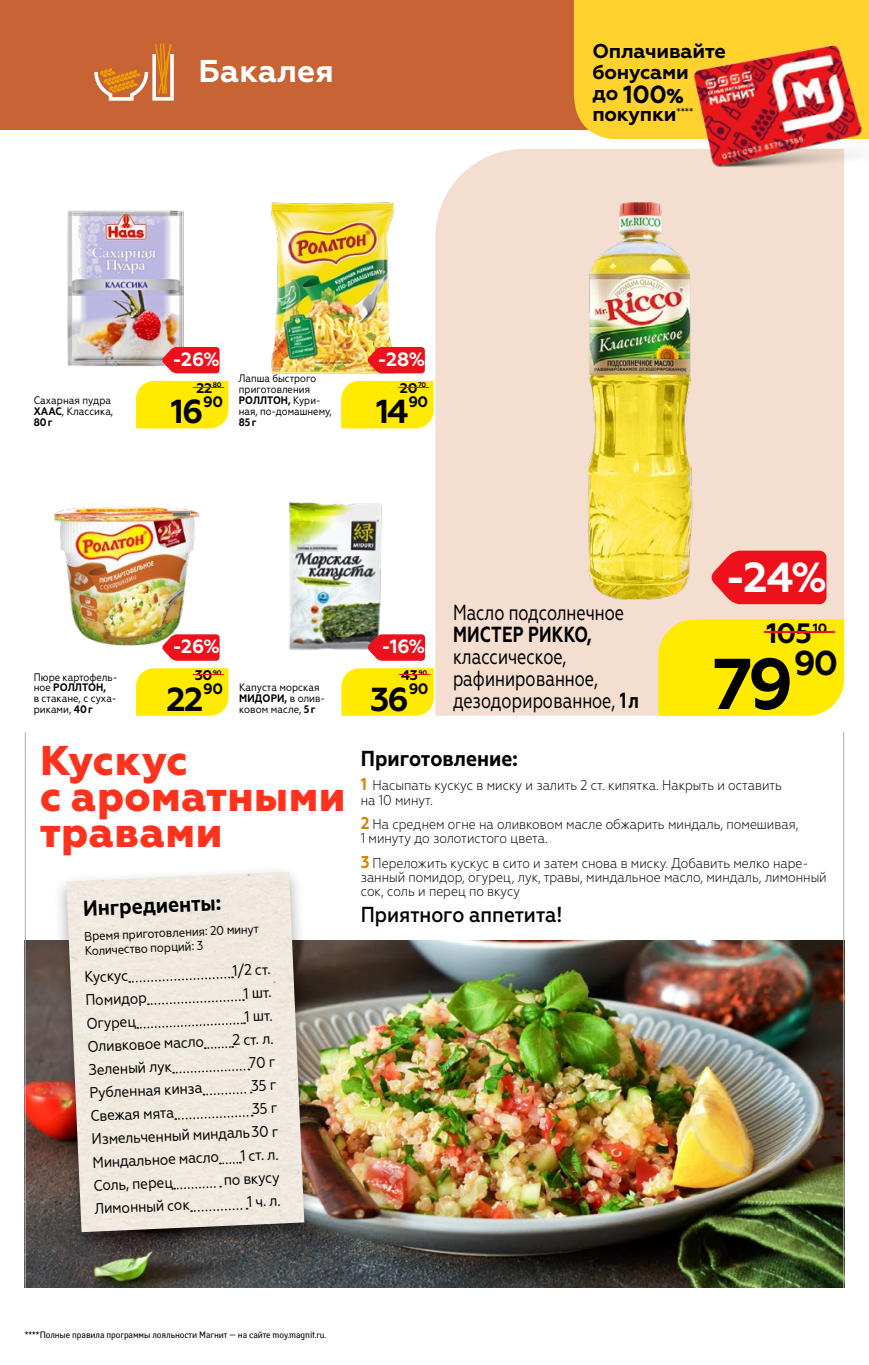
<style>
.page{position:relative;width:869px;height:1365px;background:#fff}
.page>*{position:absolute;margin:0;border:0;box-sizing:border-box;transform-origin:0 0}
.Цена_больше{font:700 71.75px "Geometria";color:#000}
.Скидка_больше{font:700 42px "Geometria";color:#fff}
.t1{font:800 41.48px/36.1px "Geometria";letter-spacing:.01em;color:#ff321d}
.Цена_коп_больше{font:700 34.48px "Geometria";color:#000}
.Цена{font:700 33.25px "Geometria";letter-spacing:-.055em;color:#000}
.t2{font:700 31.5px "Geometria";color:#fff}
.Цена_старая_больше{font:700 28px "Geometria";color:#000}
.t3{font:700 24.68px "Geometria";color:#000}
.t4{font:21.88px/21.9px "Geometria Narrow";color:#000;scale:.85 1}
.t5{font:700 21.7px "Geometria Narrow";color:#000}
.t6{font:500 21.7px "Geometria Narrow";color:#000}
.t7{font:700 19.95px/21px "Geometria";letter-spacing:-.01em;color:#000}
.Скидка{font:700 19.25px "Geometria";color:#fff}
.t8{font:15.4px/22.8px "Geometria Narrow";color:#000;text-align:justify}
.Цена_коп{font:700 15.05px "Geometria";letter-spacing:-.035em;color:#000}
.t9{font:300 14.17px/14.2px "Geometria Narrow";color:#000}
.Цена_старая{font:700 14px "Geometria";letter-spacing:-.03em;color:#000}
.Цена_старая_коп_боль{font:700 13.47px "Geometria";color:#000}
.t10{font:12.6px/14.7px "Geometria Narrow";color:#000}
.t11{font:10.85px/10.8px "Geometria Narrow";color:#000}
.t12{font:9.28px "Yanus C";letter-spacing:-.005em;color:#000;scale:.95 1}
.t13{font:7px "Geometria Narrow";color:#000}
.Цена_старая_коп{font:700 6.65px "Geometria";letter-spacing:-.03em;color:#000}
.s1{font-size:19.95px}
.s2{font-weight:800;font-size:19.95px}
.s3{font-weight:700}
.s4{font-weight:700;font-size:17.15px;color:#d68400}
</style>
<div class="page">
<img style="left:67px;top:210px;width:117px;height:156px">
<svg style="left:162px;top:347px;width:57px;height:26px"></svg>
<div style="left:136px;top:381px;width:92px;height:47px;background:#ffea00"></div>
<hr style="left:193px;top:387px;width:31px;height:1px;background:#ed111c">
<img style="left:54px;top:506px;width:146px;height:140px">
<svg style="left:162px;top:634px;width:57px;height:26px"></svg>
<div style="left:136px;top:668px;width:92px;height:47px;background:#ffea00"></div>
<hr style="left:193px;top:674px;width:31px;height:1px;background:#ed111c">
<img style="left:271px;top:202px;width:145px;height:172px">
<svg style="left:367px;top:347px;width:57px;height:26px"></svg>
<div style="left:341px;top:381px;width:92px;height:47px;background:#ffea00"></div>
<hr style="left:398px;top:387px;width:31px;height:1px;background:#ed111c">
<img style="left:289px;top:502px;width:93px;height:148px">
<svg style="left:367px;top:634px;width:58px;height:26px;background:#e4212b"></svg>
<div style="left:341px;top:668px;width:92px;height:47px;background:#ffea00"></div>
<hr style="left:398px;top:674px;width:31px;height:1px;background:#ed111c">
<div style="left:435px;top:149px;width:408px;height:566px;background:#f4ded0"></div>
<img style="left:437px;top:198px;width:406px;height:407px">
<svg style="left:710px;top:550px;width:116px;height:54px;background:#ed2730"></svg>
<div style="left:658px;top:619px;width:185px;height:96px;background:#ffea00"></div>
<hr style="left:764px;top:631px;width:70px;height:2px;background:#ed111c">
<img style="left:25px;top:732px;width:818px;height:555px">
<div style="left:0;top:0;width:868px;height:129px;background:#c86433"></div>
<svg style="left:94px;top:43px;width:80px;height:58px"></svg>
<div style="left:573px;top:0;width:295px;height:139px;background:#ffd22e"></div>
<img style="left:651px;top:34px;width:217px;height:140px">
<div style="left:173px;top:1056px;width:103px;height:40px;background:#f0e9df"></div>
<p class="t2" style="left:198px;top:52px;width:137px">Бакалея</p>
<p class="t7" style="left:592px;top:41px;width:135px">Оплачивайте бонусами</p>
<p class="t3" style="left:592px;top:79px;width:92px"><span class="s1">до</span> 100<span class="s2">%</span></p>
<p class="t7" style="left:592px;top:103px;width:102px">покупки<sup>****</sup></p>
<p class="t11" style="left:34px;top:395px;width:81px">Сахарная пудра<br><span class="s3">ХААС</span> , Классика,<br><span class="s3">80 г</span></p>
<p class="Скидка" style="left:172px;top:348px;width:49px">-26%</p>
<p class="Цена_старая" style="left:196px;top:379px;width:17px">22</p>
<p class="Цена_старая_коп" style="left:213px;top:381px;width:10px">80</p>
<p class="Цена" style="left:171px;top:392px;width:34px">16</p>
<p class="Цена_коп" style="left:203px;top:392px;width:21px">90</p>
<p class="t11" style="left:239px;top:373px;width:94px">Лапша быстрого приготовления<br><span class="s3">РОЛЛТОН,</span> Кури&shy;ная, по-домашнему,<br><span class="s3">85 г</span></p>
<p class="Скидка" style="left:377px;top:348px;width:49px">-28%</p>
<p class="Цена_старая" style="left:400px;top:379px;width:19px">20</p>
<p class="Цена_старая_коп" style="left:418px;top:381px;width:10px">70</p>
<p class="Цена" style="left:376px;top:392px;width:34px">14</p>
<p class="Цена_коп" style="left:408px;top:392px;width:21px">90</p>
<p class="t11" style="left:34px;top:671px;width:85px">Пюре картофель&shy;ное <span class="s3">РОЛЛТОН,<br></span>в стакане, с суха&shy;риками, <span class="s3">40 г</span></p>
<p class="Скидка" style="left:172px;top:635px;width:49px">-26%</p>
<p class="Цена_старая" style="left:195px;top:666px;width:19px">30</p>
<p class="Цена_старая_коп" style="left:213px;top:668px;width:10px">90</p>
<p class="Цена" style="left:166px;top:679px;width:38px">22</p>
<p class="Цена_коп" style="left:203px;top:679px;width:21px">90</p>
<p class="t11" style="left:239px;top:682px;width:88px">Капуста морская<br><span class="s3">МИДОРИ,</span> в олив&shy;ковом масле, <span class="s3">5 г</span></p>
<p class="Скидка" style="left:381px;top:635px;width:45px">-16%</p>
<p class="Цена_старая" style="left:401px;top:666px;width:18px">43</p>
<p class="Цена_старая_коп" style="left:418px;top:668px;width:10px">90</p>
<p class="Цена" style="left:370px;top:679px;width:40px">36</p>
<p class="Цена_коп" style="left:408px;top:679px;width:21px">90</p>
<p class="t4" style="left:453px;top:602px;width:220px">Масло подсолнечное<br><span class="s3">МИСТЕР РИККО, </span>классическое, рафинированное, дезодорированное, <span class="s3">1 л</span></p>
<p class="t13" style="left:446px;top:651px;width:59px">низ всей подукции</p>
<p class="Скидка_больше" style="left:724px;top:552px;width:104px">-24%</p>
<p class="Цена_старая_больше" style="left:766px;top:616px;width:47px">105</p>
<p class="Цена_старая_коп_боль" style="left:812px;top:619px;width:16px">10</p>
<p class="Цена_больше" style="left:711px;top:641px;width:83px">79</p>
<p class="Цена_коп_больше" style="left:793px;top:642px;width:46px">90</p>
<p class="t1" style="left:40px;top:743px;width:307px">Кускус<br>с ароматными травами</p>
<p class="t5" style="left:360px;top:745px;width:158px">Приготовление:</p>
<p class="t9" style="left:360px;top:778px;width:422px"><span class="s4">1</span> Насыпать кускус в миску и залить 2 ст. кипятка. Накрыть и оставить на 10 минут.</p>
<p class="t9" style="left:360px;top:816px;width:439px"><span class="s4">2</span> На среднем огне на оливковом масле обжарить миндаль, помешивая,<br>1 минуту до золотистого цвета.</p>
<p class="t9" style="left:360px;top:855px;width:467px"><span class="s4">3</span> Переложить кускус в сито и затем снова в миску. Добавить мелко наре&shy;занный помидор, огурец, лук, травы, миндальное масло, миндаль, лимонный сок, соль и перец по вкусу</p>
<p class="t6" style="left:360px;top:902px;width:203px">Приятного аппетита!</p>
<p class="t5" style="left:82px;top:896px;width:140px;rotate:-3deg">Ингредиенты:</p>
<p class="t10" style="left:84px;top:928px;width:176px;rotate:-2deg">Время приготовления:20 минут<br>Количество порций:3</p>
<p class="t8" style="left:84px;top:965px;width:45px;rotate:-3deg">Кускус</p>
<p class="t8" style="left:85px;top:988px;width:63px;rotate:-3deg">Помидор</p>
<p class="t8" style="left:86px;top:1011px;width:51px;rotate:-3deg">Огурец</p>
<p class="t8" style="left:232px;top:959px;width:39px;rotate:-3deg">1/2 ст.</p>
<p class="t8" style="left:243px;top:981px;width:29px;rotate:-3deg">1 шт.</p>
<p class="t8" style="left:244px;top:1005px;width:29px;rotate:-3deg">1 шт.</p>
<p class="t8" style="left:87px;top:1035px;width:118px;rotate:-3deg">Оливковое масло</p>
<p class="t8" style="left:232px;top:1028px;width:42px;rotate:-3deg">2 ст. л.</p>
<p class="t8" style="left:88px;top:1058px;width:85px;rotate:-3deg">Зеленый лук</p>
<p class="t8" style="left:89px;top:1081px;width:114px;rotate:-3deg">Рубленная кинза</p>
<p class="t8" style="left:90px;top:1104px;width:85px;rotate:-3deg">Свежая мята</p>
<p class="t8" style="left:90px;top:1105px;width:188px;text-indent:162px;rotate:-3deg">35 г Измельченный миндаль30 г Миндальное масло</p>
<p class="t8" style="left:240px;top:1144px;width:40px;rotate:-3deg">1 ст. л.</p>
<p class="t8" style="left:93px;top:1174px;width:81px;rotate:-3deg">Соль,перец</p>
<p class="t8" style="left:223px;top:1168px;width:57px;rotate:-3deg">по вкусу</p>
<p class="t8" style="left:94px;top:1197px;width:97px;rotate:-3deg">Лимонный сок</p>
<p class="t8" style="left:246px;top:1190px;width:35px;rotate:-3deg">1 ч. л.</p>
<p class="t12" style="left:25px;top:1328px;width:318px">****Полные правила программы лояльности Магнит — на сайте moy.magnit.ru.</p>
</div>
